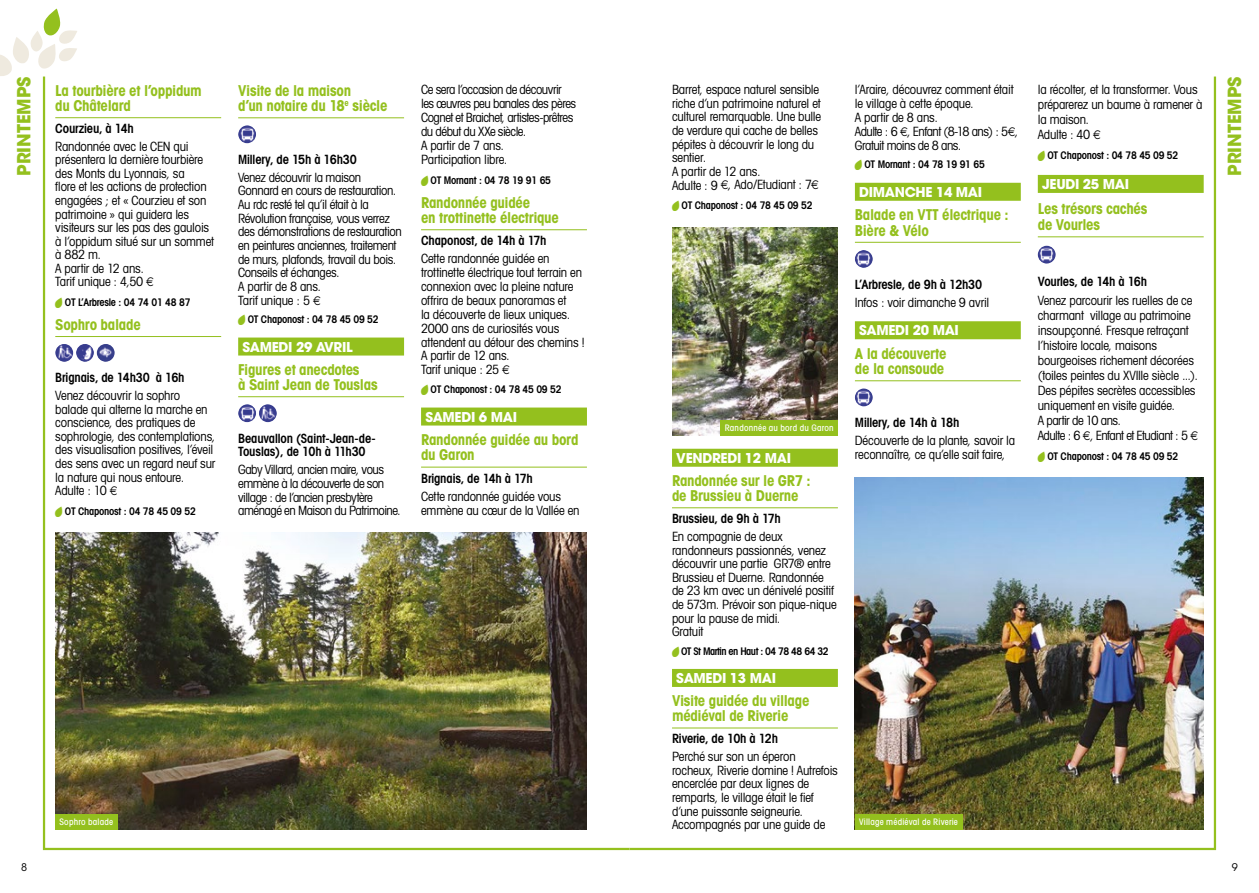
<style>
.page{position:relative;width:1259px;height:893px;background:#fff}
.page>*{position:absolute;margin:0;border:0;box-sizing:border-box;transform-origin:0 0}
.t1{font:700 18px "ITC Avant Garde Std";color:#94c01e}
.t2{font:700 condensed 15px/15.1px "Avant Garde";letter-spacing:-.02em;color:#94c01e}
.t3{font:700 13.5px "Avant Garde";letter-spacing:-.025em;color:#fff}
.t4{font:condensed 12.75px/13.6px "Avant Garde";letter-spacing:-.015em;color:#000}
.t5{font:600 condensed 12.75px/13.6px "Avant Garde";letter-spacing:-.015em;color:#000}
.t6{font:condensed 12.75px/13.8px "Avant Garde";letter-spacing:-.035em;color:#000}
.t7{font:condensed 12.75px/13.6px "Avant Garde";letter-spacing:-.04em;color:#000}
.t8{font:600 condensed 10.5px "Avant Garde";letter-spacing:-.025em;color:#000}
.t9{font:600 condensed 10.5px "Avant Garde";letter-spacing:-.05em;color:#000}
.t10{font:10.5px "ITC Avant Garde Std";color:#000}
.t11{font:500 condensed 9px "Avant Garde";letter-spacing:.02em;color:#fff}
.s1{font-family:"Euro Sans";font-stretch:normal}
.s2{font-family:"OT Monts Lyonnais";font-weight:400;font-stretch:normal;color:#94c01e}
</style>
<div class="page">
<svg style="left:0;top:9px;width:77px;height:67px"></svg>
<img style="left:42px;top:74px;width:585px;height:777px">
<img style="left:627px;top:76px;width:590px;height:775px">
<h1 class="t1" style="left:12px;top:176px;width:101px;rotate:-90deg">PRINTEMPS</h1>
<h1 class="t1" style="left:1222px;top:176px;width:101px;rotate:-90deg">PRINTEMPS</h1>
<p class="t2" style="left:55px;top:83px;width:148px">La tourbière et l’oppidum du Châtelard</p>
<p class="t5" style="left:55px;top:121px;width:80px">Courzieu, à 14h</p>
<p class="t4" style="left:55px;top:139px;width:160px">Randonnée avec le CEN qui présentera la dernière tourbière des Monts du Lyonnais, sa<br>flore et les actions de protection engagées ; et « Courzieu et son patrimoine » qui guidera les visiteurs sur les pas des gaulois à l’oppidum situé sur un sommet à 882 m.<br>A partir de 12 ans.<br>Tarif unique : 4,50 <span class="s1">€</span></p>
<p class="t8" style="left:55px;top:296px;width:137px"><span class="s2">$</span> OT L’Arbresle : 04 74 01 48 87</p>
<p class="t2" style="left:55px;top:316px;width:87px">Sophro balade</p>
<p class="t6" style="left:421px;top:83px;width:157px">Ce sera l’occasion de découvrir les œuvres peu banales des pères<br>Cognet et Braichet, artistes-prêtres du début du XXe siècle.<br>A partir de 7 ans.<br>Participation libre.</p>
<p class="t8" style="left:421px;top:174px;width:131px"><span class="s2">$</span> OT Mornant : 04 78 19 91 65</p>
<p class="t2" style="left:421px;top:194px;width:139px">Randonnée guidée<br>en trottinette électrique</p>
<p class="t5" style="left:421px;top:234px;width:127px">Chaponost, de 14h à 17h</p>
<p class="t4" style="left:421px;top:252px;width:165px">Cette randonnée guidée en trottinette électrique tout terrain en connexion avec la pleine nature offrira de beaux panoramas et<br>la découverte de lieux uniques.<br>2000 ans de curiosités vous attendent au détour des chemins !<br>A partir de 12 ans.<br>Tarif unique : 25 <span class="s1">€</span></p>
<p class="t8" style="left:421px;top:383px;width:142px"><span class="s2">$</span> OT Chaponost : 04 78 45 09 52</p>
<p class="t3" style="left:425px;top:408px;width:93px">SAMEDI 6 MAI</p>
<p class="t2" style="left:421px;top:432px;width:159px">Randonnée guidée au bord du Garon</p>
<p class="t5" style="left:421px;top:471px;width:113px">Brignais, de 14h à 17h</p>
<p class="t4" style="left:421px;top:489px;width:160px">Cette randonnée guidée vous emmène au cœur de la Vallée en</p>
<p class="t4" style="left:855px;top:83px;width:165px">l’Araire, découvrez comment était le village à cette époque.<br>A partir de 8 ans.<br>Adulte : 6 <span class="s1">€</span>, Enfant (8-18 ans) : 5<span class="s1">€</span>,<br>Gratuit moins de 8 ans.</p>
<p class="t8" style="left:855px;top:158px;width:131px"><span class="s2">$</span> OT Mornant : 04 78 19 91 65</p>
<p class="t3" style="left:859px;top:183px;width:124px">DIMANCHE 14 MAI</p>
<p class="t2" style="left:855px;top:207px;width:155px">Balade en VTT électrique :<br>Bière &amp; Vélo</p>
<p class="t4" style="left:1037px;top:82px;width:166px;line-height:15px">la récolter, et la transformer. Vous préparerez un baume à ramener à la maison.<br>Adulte : 40 <span class="s1">€</span></p>
<p class="t8" style="left:1037px;top:149px;width:142px"><span class="s2">$</span> OT Chaponost : 04 78 45 09 52</p>
<p class="t3" style="left:1042px;top:175px;width:88px">JEUDI 25 MAI</p>
<p class="t2" style="left:1037px;top:200px;width:111px;line-height:16.5px">Les trésors cachés de Vourles</p>
<p class="t2" style="left:238px;top:83px;width:151px">Visite de la maison<br>d’un notaire du 18<sup>e</sup> siècle</p>
<p class="t4" style="left:672px;top:83px;width:151px">Barret, espace naturel sensible riche d’un patrimoine naturel et culturel remarquable. Une bulle de verdure qui cache de belles pépites à découvrir le long du sentier.<br>A partir de 12 ans.<br>Adulte : 9 <span class="s1">€</span>, Ado/Etudiant : 7<span class="s1">€</span></p>
<p class="t8" style="left:672px;top:199px;width:142px"><span class="s2">$</span> OT Chaponost : 04 78 45 09 52</p>
<p class="t5" style="left:238px;top:152px;width:120px">Millery, de 15h à 16h30</p>
<p class="t4" style="left:238px;top:170px;width:165px">Venez découvrir la maison<br>Gonnard en cours de restauration.<br>Au rdc resté tel qu’il était à la<br>Révolution française, vous verrez des démonstrations de restauration en peintures anciennes, traitement de murs, plafonds, travail du bois.<br>Conseils et échanges.<br>A partir de 8 ans.<br>Tarif unique : 5 <span class="s1">€</span></p>
<p class="t8" style="left:238px;top:313px;width:142px"><span class="s2">$</span> OT Chaponost : 04 78 45 09 52</p>
<p class="t3" style="left:242px;top:338px;width:112px">SAMEDI 29 AVRIL</p>
<p class="t2" style="left:238px;top:361px;width:141px">Figures et anecdotes<br>à Saint Jean de Touslas</p>
<p class="t5" style="left:1037px;top:274px;width:111px">Vourles, de 14h à 16h</p>
<p class="t4" style="left:1037px;top:293px;width:162px;line-height:15px">Venez parcourir les ruelles de ce charmant village au patrimoine insoupçonné. Fresque retraçant l’histoire locale, maisons bourgeoises richement décorées (toiles peintes du XVIIIe siècle ...).<br>Des pépites secrètes accessibles uniquement en visite guidée.<br>A partir de 10 ans.<br>Adulte : 6 <span class="s1">€</span>, Enfant et Etudiant : 5 <span class="s1">€</span></p>
<p class="t8" style="left:1037px;top:450px;width:142px"><span class="s2">$</span> OT Chaponost : 04 78 45 09 52</p>
<p class="t5" style="left:855px;top:277px;width:129px">L’Arbresle, de 9h à 12h30</p>
<p class="t4" style="left:855px;top:295px;width:136px">Infos : voir dimanche 9 avril</p>
<p class="t3" style="left:859px;top:322px;width:101px">SAMEDI 20 MAI</p>
<p class="t2" style="left:855px;top:345px;width:93px">A la découverte de la consoude</p>
<p class="t5" style="left:55px;top:371px;width:131px">Brignais, de 14h30 à 16h</p>
<p class="t4" style="left:55px;top:389px;width:162px">Venez découvrir la sophro balade qui alterne la marche en conscience, des pratiques de sophrologie, des contemplations, des visualisation positives, l’éveil des sens avec un regard neuf sur la nature qui nous entoure.<br>Adulte : 10 <span class="s1">€</span></p>
<p class="t8" style="left:55px;top:505px;width:142px"><span class="s2">$</span> OT Chaponost : 04 78 45 09 52</p>
<p class="t5" style="left:855px;top:416px;width:106px">Millery, de 14h à 18h</p>
<p class="t4" style="left:855px;top:433px;width:162px">Découverte de la plante, savoir la reconnaître, ce qu’elle sait faire,</p>
<p class="t11" style="left:725px;top:422px;width:110px">Randonnée au bord du Garon</p>
<p class="t5" style="left:238px;top:431px;width:139px">Beauvallon (Saint-Jean-de-<br>Touslas), de 10h à 11h30</p>
<p class="t7" style="left:238px;top:463px;width:164px">Gaby Villard, ancien maire, vous emmène à la découverte de son village : de l’ancien presbytère aménagé en Maison du Patrimoine.</p>
<p class="t3" style="left:676px;top:449px;width:116px">VENDREDI 12 MAI</p>
<p class="t2" style="left:672px;top:473px;width:140px">Randonnée sur le GR7 : de Brussieu à Duerne</p>
<p class="t5" style="left:672px;top:512px;width:110px">Brussieu, de 9h à 17h</p>
<p class="t4" style="left:672px;top:529px;width:166px">En compagnie de deux randonneurs passionnés, venez découvrir une partie GR7® entre<br>Brussieu et Duerne. Randonnée de 23 km avec un dénivelé positif de 573m. Prévoir son pique-nique pour la pause de midi.<br>Gratuit</p>
<p class="t9" style="left:672px;top:644px;width:158px"><span class="s2">$</span> OT St Martin en Haut : 04 78 48 64 32</p>
<p class="t3" style="left:676px;top:669px;width:101px">SAMEDI 13 MAI</p>
<p class="t2" style="left:672px;top:693px;width:139px">Visite guidée du village médiéval de Riverie</p>
<p class="t5" style="left:672px;top:732px;width:108px">Riverie, de 10h à 12h</p>
<p class="t4" style="left:672px;top:749px;width:167px">Perché sur son un éperon rocheux, Riverie domine ! Autrefois encerclée par deux lignes de remparts, le village était le fief d’une puissante seigneurie.<br>Accompagnés par une guide de</p>
<p class="t11" style="left:859px;top:816px;width:100px">Village médiéval de Riverie</p>
<p class="t11" style="left:60px;top:816px;width:55px">Sophro balade</p>
<p class="t10" style="left:21px;top:861px;width:8px">8</p>
<p class="t10" style="left:1231px;top:861px;width:8px">9</p>
</div>
